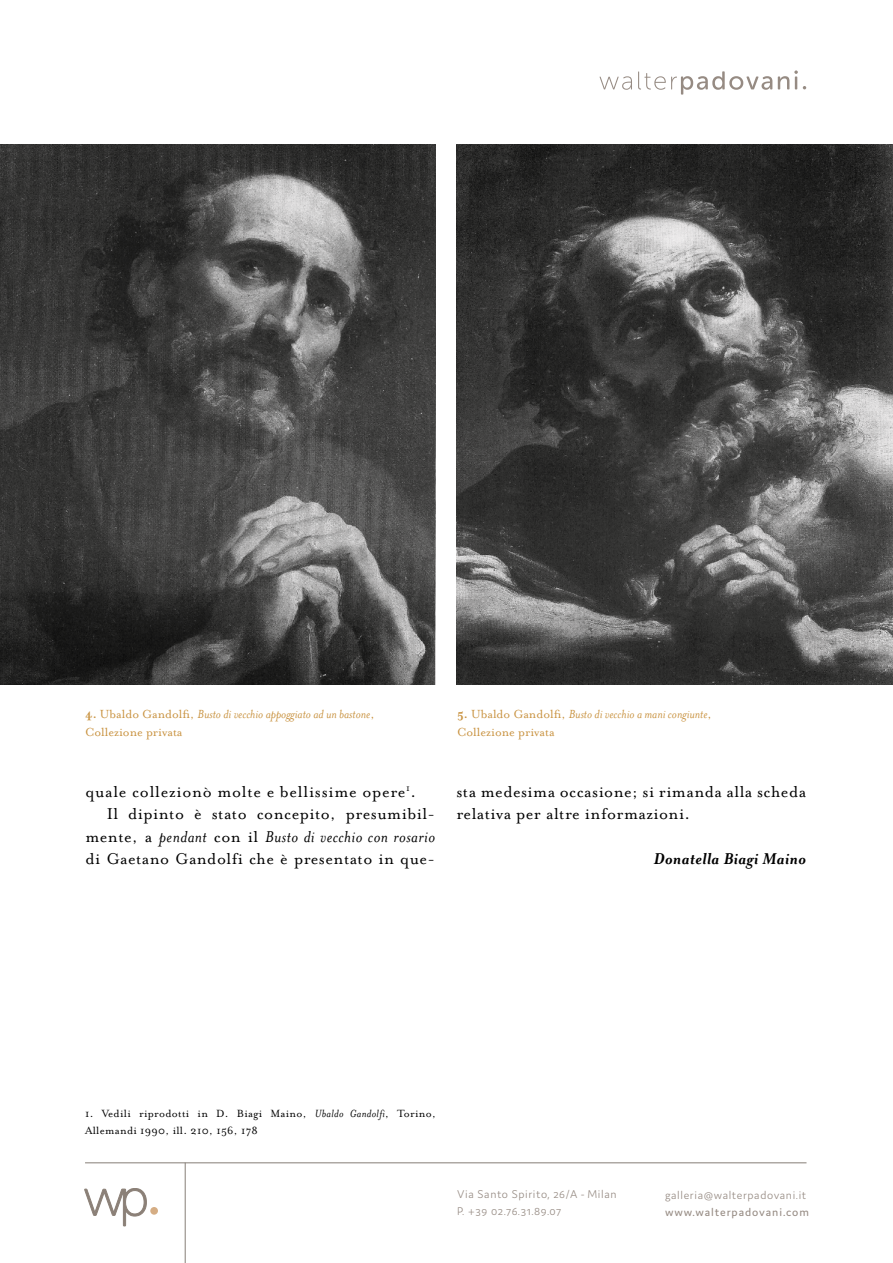
<style>
.page{position:relative;width:893px;height:1263px;background:#fff}
.page>*{position:absolute;margin:0;border:0;box-sizing:border-box;transform-origin:0 0}
.t1{font:18px/22.5px "Mrs Eaves OT";letter-spacing:.025em;color:#000;text-align:justify}
.t2{font:italic 700 18px "Mrs Eaves OT";letter-spacing:.025em;color:#000}
.t3{font:italic 13.5px "Mrs Eaves OT";color:#c99341}
.t4{font:13.5px "Mrs Eaves OT";color:#c99341}
.t5{font:12px/16.5px "Mrs Eaves OT";letter-spacing:.025em;color:#000}
.t6{font:300 12px/16.5px "Domus";letter-spacing:.05em;color:#968b83}
.t7{font:12px "Domus";letter-spacing:.075em;color:#968b83}
.s1{font-weight:700;font-style:normal}
.s2{font-style:normal}
.s3{font-style:italic}
</style>
<div class="page">
<svg style="left:599px;top:70px;width:207px;height:25px"></svg>
<hr style="left:85px;top:1162px;width:721px;height:1px;background:#867e77">
<svg style="left:84px;top:1188px;width:63px;height:38px"></svg>
<div style="left:150px;top:1207px;width:8px;height:8px;background:#d5ad84;border-radius:50%"></div>
<hr style="left:185px;top:1163px;width:1px;height:100px;background:#867e77">
<img style="left:0;top:144px;width:435px;height:540px">
<img style="left:456px;top:144px;width:437px;height:540px">
<p class="t3" style="left:85px;top:707px;width:291px"><span class="s1">4.</span> <span class="s2">Ubaldo Gandolfi,</span> Busto di vecchio appoggiato ad un bastone<span class="s2">,</span></p>
<p class="t4" style="left:85px;top:725px;width:99px">Collezione privata</p>
<p class="t1" style="left:85px;top:780px;width:332px">quale collezionò molte e bellissime opere<sup>1</sup>.</p>
<p class="t1" style="left:85px;top:803px;width:351px;text-indent:21px">Il dipinto è stato concepito, presumibil&shy;mente, a <span class="s3">pendant</span> con il <span class="s3">Busto di vecchio con rosario </span>di Gaetano Gandolfi che è presentato in que-</p>
<p class="t3" style="left:457px;top:707px;width:256px"><span class="s1">5.</span> <span class="s2">Ubaldo Gandolfi,</span> Busto di vecchio a mani congiunte<span class="s2">,</span></p>
<p class="t4" style="left:457px;top:725px;width:99px">Collezione privata</p>
<p class="t1" style="left:456px;top:780px;width:351px">sta medesima occasione; si rimanda alla scheda relativa per altre informazioni.</p>
<p class="t2" style="left:654px;top:849px;width:154px">Donatella Biagi Maino</p>
<p class="t5" style="left:85px;top:1105px;width:352px">1. Vedili riprodotti in D. Biagi Maino, <span class="s3">Ubaldo Gandolfi</span>, Torino,<br>Allemandi 1990, ill. 210, 156, 178</p>
<p class="t6" style="left:457px;top:1186px;width:161px">Via Santo Spirito, 26/A - Milan<br>P. +39 02.76.31.89.07</p>
<p class="t6" style="left:665px;top:1187px;width:143px">galleria@walterpadovani.it</p>
<p class="t7" style="left:665px;top:1205px;width:145px">www.walterpadovani.com</p>
</div>
